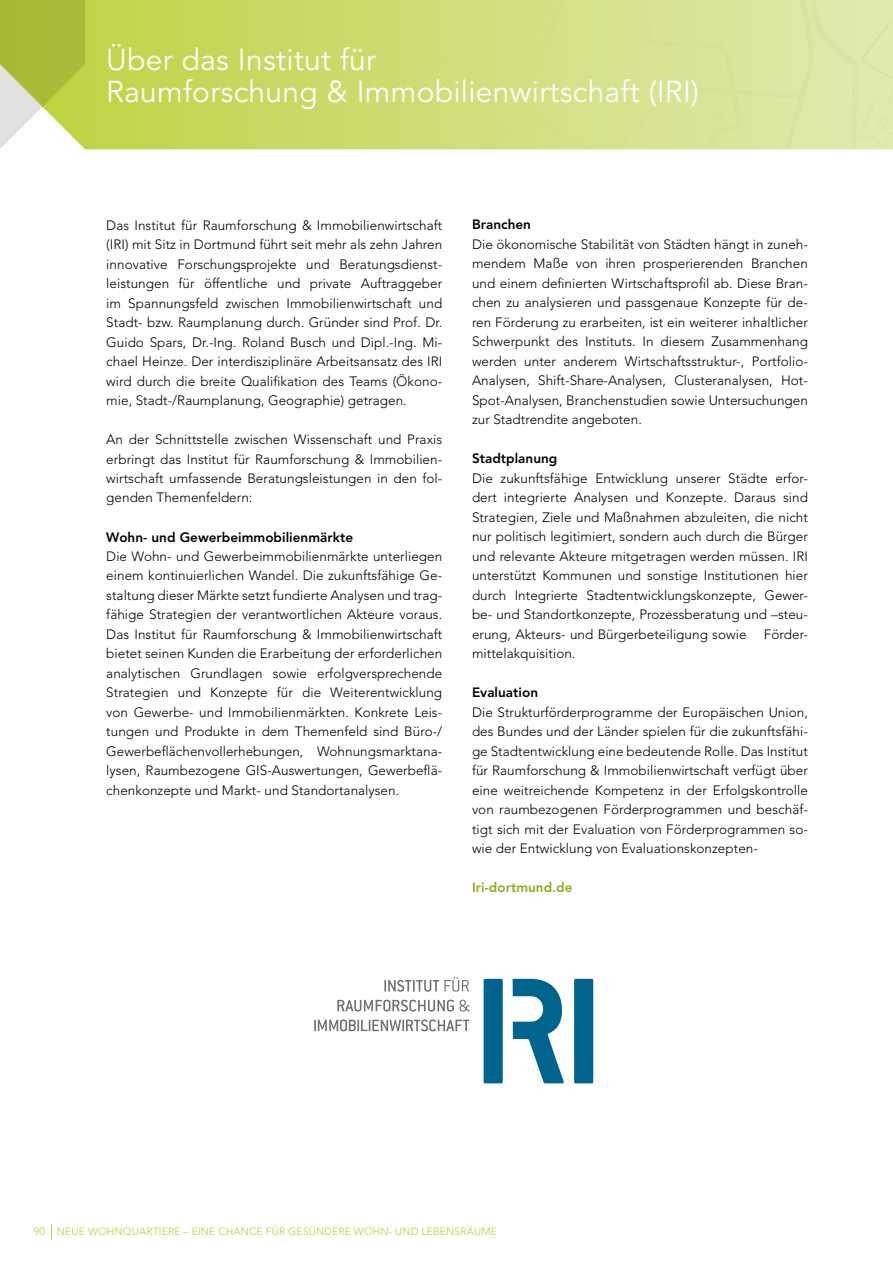
<style>
.page{position:relative;width:893px;height:1263px;background:#fff}
.page>*{position:absolute;margin:0;border:0;box-sizing:border-box;transform-origin:0 0}
.t1{font:30px/31.5px "Avenir LT Std";letter-spacing:.01em;color:#fff}
.t2{font:300 13.5px/19.5px "Avenir LT Std";letter-spacing:.005em;color:#000;text-align:justify}
.t3{font:800 13.5px "Avenir LT Std";letter-spacing:.005em;color:#000}
.t4{font:800 13.5px "Avenir LT Std";letter-spacing:.005em;color:#95a721}
.t5{font:300 10.5px "Avenir LT Std";letter-spacing:.01em;color:#bbd031}
</style>
<div class="page">
<svg style="left:0;top:0;width:168px;height:149px;background:#c2d05e"></svg>
<img style="left:168px;top:0;width:725px;height:149px">
<svg style="left:51px;top:1224px;width:1px;height:15px"></svg>
<svg style="left:314px;top:1019px;width:155px;height:12px"></svg>
<svg style="left:337px;top:1000px;width:132px;height:11px"></svg>
<svg style="left:384px;top:977px;width:85px;height:15px"></svg>
<svg style="left:513px;top:979px;width:51px;height:104px"></svg>
<div style="left:484px;top:979px;width:19px;height:104px;background:#00648e;border-radius:2px"></div>
<div style="left:574px;top:979px;width:19px;height:104px;background:#00648e;border-radius:2px"></div>
<h1 class="t1" style="left:106px;top:45px;width:594px">Über das Institut für<br>Raumforschung &amp; Immobilienwirtschaft (IRI)</h1>
<p class="t2" style="left:106px;top:215px;width:337px">Das Institut für Raumforschung &amp; Immobilienwirtschaft (IRI) mit Sitz in Dortmund führt seit mehr als zehn Jahren innovative Forschungsprojekte und Beratungsdienst&shy;leistungen für öffentliche und private Auftraggeber im Spannungsfeld zwischen Immobilienwirtschaft und Stadt- bzw. Raumplanung durch. Gründer sind Prof. Dr.<br>Guido Spars, Dr.-Ing. Roland Busch und Dipl.-Ing. Mi&shy;chael Heinze. Der interdisziplinäre Arbeitsansatz des IRI wird durch die breite Qualifikation des Teams (Ökono&shy;mie, Stadt-/Raumplanung, Geographie) getragen.</p>
<p class="t2" style="left:106px;top:430px;width:337px">An der Schnittstelle zwischen Wissenschaft und Praxis erbringt das Institut für Raumforschung &amp; Immobilien&shy;wirtschaft umfassende Beratungsleistungen in den fol&shy;genden Themenfeldern:</p>
<p class="t3" style="left:106px;top:529px;width:248px">Wohn- und Gewerbeimmobilienmärkte</p>
<p class="t2" style="left:106px;top:547px;width:337px">Die Wohn- und Gewerbeimmobilienmärkte unterliegen einem kontinuierlichen Wandel. Die zukunftsfähige Ge&shy;staltung dieser Märkte setzt fundierte Analysen und trag&shy;fähige Strategien der verantwortlichen Akteure voraus.<br>Das Institut für Raumforschung &amp; Immobilienwirtschaft bietet seinen Kunden die Erarbeitung der erforderlichen analytischen Grundlagen sowie erfolgversprechende Strategien und Konzepte für die Weiterentwicklung von Gewerbe- und Immobilienmärkten. Konkrete Leis&shy;tungen und Produkte in dem Themenfeld sind Büro-/ Gewerbeflächenvollerhebungen, Wohnungsmarktana&shy;lysen, Raumbezogene GIS-Auswertungen, Gewerbeflä&shy;chenkonzepte und Markt- und Standortanalysen.</p>
<p class="t3" style="left:472px;top:217px;width:61px">Branchen</p>
<p class="t2" style="left:472px;top:234px;width:337px">Die ökonomische Stabilität von Städten hängt in zuneh&shy;mendem Maße von ihren prosperierenden Branchen und einem definierten Wirtschaftsprofil ab. Diese Bran&shy;chen zu analysieren und passgenaue Konzepte für de&shy;ren Förderung zu erarbeiten, ist ein weiterer inhaltlicher Schwerpunkt des Instituts. In diesem Zusammenhang werden unter anderem Wirtschaftsstruktur-, Portfolio-Analysen, Shift-Share-Analysen, Clusteranalysen, Hot-Spot-Analysen, Branchenstudien sowie Untersuchungen zur Stadtrendite angeboten.</p>
<p class="t3" style="left:472px;top:451px;width:87px">Stadtplanung</p>
<p class="t2" style="left:472px;top:468px;width:337px">Die zukunftsfähige Entwicklung unserer Städte erfor&shy;dert integrierte Analysen und Konzepte. Daraus sind Strategien, Ziele und Maßnahmen abzuleiten, die nicht nur politisch legitimiert, sondern auch durch die Bürger und relevante Akteure mitgetragen werden müssen. IRI unterstützt Kommunen und sonstige Institutionen hier durch Integrierte Stadtentwicklungskonzepte, Gewer&shy;be- und Standortkonzepte, Prozessberatung und –steu&shy;erung, Akteurs- und Bürgerbeteiligung sowie</p>
<p class="t2" style="left:764px;top:624px;width:46px">Förder-</p>
<p class="t2" style="left:472px;top:644px;width:105px">mittelakquisition.</p>
<p class="t3" style="left:472px;top:685px;width:68px">Evaluation</p>
<p class="t2" style="left:472px;top:702px;width:337px">Die Strukturförderprogramme der Europäischen Union, des Bundes und der Länder spielen für die zukunftsfähi&shy;ge Stadtentwicklung eine bedeutende Rolle. Das Institut für Raumforschung &amp; Immobilienwirtschaft verfügt über eine weitreichende Kompetenz in der Erfolgskontrolle von raumbezogenen Förderprogrammen und beschäf&shy;tigt sich mit der Evaluation von Förderprogrammen so&shy;wie der Entwicklung von Evaluationskonzepten-</p>
<p class="t4" style="left:472px;top:880px;width:102px">Iri-dortmund.de</p>
<p class="t5" style="left:34px;top:1225px;width:465px">90 NEUE WOHNQUARTIERE – EINE CHANCE FÜR GESÜNDERE WOHN- UND LEBENSRÄUME</p>
</div>
